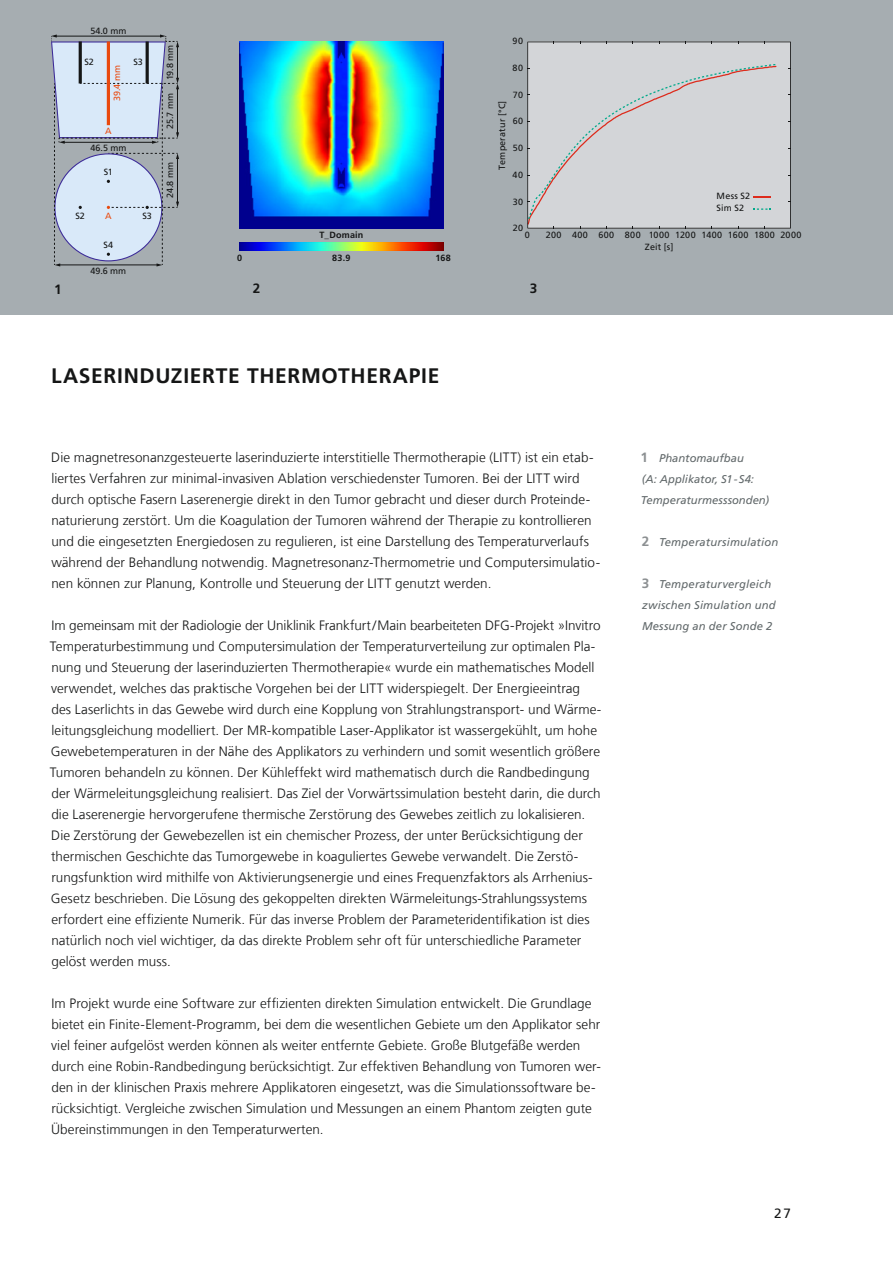
<style>
.page{position:relative;width:893px;height:1263px;background:#fff}
.page>*{position:absolute;margin:0;border:0;box-sizing:border-box;transform-origin:0 0}
.t1{font:700 21px "Frutiger LT Com";letter-spacing:.035em;color:#151616}
.t2{font:300 13.5px/21px "Frutiger LT Com";letter-spacing:.005em;color:#151616}
.t3{font:700 13.5px "Frutiger LT Com";color:#151616}
.t4{font:13.5px "Frutiger LT Com";color:#151616}
.t5{font:italic 11.25px/21px "Frutiger LT Com";letter-spacing:.01em;color:#61686a}
.t6{font:9px/12.1px "Frutiger LT Com";letter-spacing:.02em;color:#151616}
.t7{font:9px/11.4px "Frutiger LT Com";letter-spacing:.045em;color:#151616}
.t8{font:700 9px "Frutiger LT Com";letter-spacing:.025em;color:#151616}
.t9{font:9px "Frutiger LT Com";color:#e9490e}
.s1{font-weight:700;font-style:normal;font-size:13.5px;color:#8c9092}
</style>
<div class="page">
<div style="left:0;top:0;width:893px;height:315px;background:#a6adb1"></div>
<svg style="left:527px;top:41px;width:264px;height:188px;background:#cacbcd"></svg>
<svg style="left:51px;top:35px;width:128px;height:231px"></svg>
<hr style="left:107px;top:41px;width:3px;height:84px;background:#e9490e">
<img style="left:240px;top:42px;width:203px;height:187px">
<img style="left:240px;top:242px;width:203px;height:9px">
<p class="t6" style="left:90px;top:25px;width:38px">54.0 mm</p>
<p class="t6" style="left:84px;top:56px;width:11px">S2</p>
<p class="t6" style="left:133px;top:56px;width:11px">S3</p>
<p class="t9" style="left:112px;top:101px;width:37px;rotate:-90deg">39.4 mm</p>
<p class="t9" style="left:105px;top:126px;width:8px">A</p>
<p class="t6" style="left:90px;top:142px;width:38px">46.5 mm</p>
<p class="t6" style="left:104px;top:166px;width:10px">S1</p>
<p class="t6" style="left:75px;top:209px;width:11px">S2</p>
<p class="t6" style="left:142px;top:209px;width:11px">S3</p>
<p class="t9" style="left:105px;top:210px;width:8px">A</p>
<p class="t6" style="left:104px;top:239px;width:11px">S4</p>
<p class="t6" style="left:91px;top:265px;width:37px">49.6 mm</p>
<p class="t6" style="left:164px;top:80px;width:37px;rotate:-90deg">19.8 mm</p>
<p class="t6" style="left:164px;top:129px;width:37px;rotate:-90deg">25.7 mm</p>
<p class="t6" style="left:164px;top:198px;width:37px;rotate:-90deg">24.8 mm</p>
<p class="t8" style="left:320px;top:230px;width:45px">T_DOMAIN</p>
<p class="t8" style="left:237px;top:253px;width:7px">0</p>
<p class="t8" style="left:332px;top:253px;width:20px">83.9</p>
<p class="t8" style="left:435px;top:253px;width:17px">168</p>
<p class="t3" style="left:54px;top:281px;width:9px">1</p>
<p class="t3" style="left:253px;top:281px;width:9px">2</p>
<h1 class="t1" style="left:51px;top:364px;width:390px">LASERINDUZIERTE THERMOTHERAPIE</h1>
<p class="t6" style="left:513px;top:35px;width:12px">90</p>
<p class="t6" style="left:513px;top:62px;width:12px">80</p>
<p class="t6" style="left:513px;top:88px;width:12px">70</p>
<p class="t6" style="left:496px;top:170px;width:70px;rotate:-90deg">Temperatur [°C]</p>
<p class="t6" style="left:513px;top:115px;width:12px">60</p>
<p class="t6" style="left:513px;top:142px;width:12px">50</p>
<p class="t6" style="left:513px;top:169px;width:12px">40</p>
<p class="t6" style="left:513px;top:195px;width:12px">30</p>
<p class="t6" style="left:717px;top:190px;width:35px">Mess S2<br>Sim S2</p>
<p class="t6" style="left:513px;top:222px;width:12px">20</p>
<p class="t6" style="left:525px;top:229px;width:7px">0</p>
<p class="t7" style="left:645px;top:230px;width:158px;text-indent:-99px">200 400 600 800 1000 1200 1400 1600 1800 2000<br>Zeit [s]</p>
<p class="t3" style="left:530px;top:281px;width:9px">3</p>
<p class="t2" style="left:51px;top:447px;width:550px">Die magnetresonanzgesteuerte laserinduzierte interstitielle Thermotherapie (LITT) ist ein etab&shy;liertes Verfahren zur minimal-invasiven Ablation verschiedenster Tumoren. Bei der LITT wird durch optische Fasern Laserenergie direkt in den Tumor gebracht und dieser durch Proteinde&shy;naturierung zerstört. Um die Koagulation der Tumoren während der Therapie zu kontrollieren und die eingesetzten Energiedosen zu regulieren, ist eine Darstellung des Temperaturverlaufs während der Behandlung notwendig. Magnetresonanz-Thermometrie und Computersimulatio&shy;nen können zur Planung, Kontrolle und Steuerung der LITT genutzt werden.</p>
<p class="t2" style="left:50px;top:615px;width:553px">Im gemeinsam mit der Radiologie der Uniklinik Frankfurt/Main bearbeiteten DFG-Projekt »Invitro Temperaturbestimmung und Computersimulation der Temperaturverteilung zur optimalen Pla&shy;nung und Steuerung der laserinduzierten Thermotherapie« wurde ein mathematisches Modell verwendet, welches das praktische Vorgehen bei der LITT widerspiegelt. Der Energieeintrag des Laserlichts in das Gewebe wird durch eine Kopplung von Strahlungstransport- und Wärme&shy;leitungsgleichung modelliert. Der MR-kompatible Laser-Applikator ist wassergekühlt, um hohe Gewebetemperaturen in der Nähe des Applikators zu verhindern und somit wesentlich größere Tumoren behandeln zu können. Der Kühleffekt wird mathematisch durch die Randbedingung der Wärmeleitungsgleichung realisiert. Das Ziel der Vorwärtssimulation besteht darin, die durch die Laserenergie hervorgerufene thermische Zerstörung des Gewebes zeitlich zu lokalisieren.<br>Die Zerstörung der Gewebezellen ist ein chemischer Prozess, der unter Berücksichtigung der thermischen Geschichte das Tumorgewebe in koaguliertes Gewebe verwandelt. Die Zerstö&shy;rungsfunktion wird mithilfe von Aktivierungsenergie und eines Frequenzfaktors als Arrhenius-Gesetz beschrieben. Die Lösung des gekoppelten direkten Wärmeleitungs-Strahlungssystems erfordert eine effiziente Numerik. Für das inverse Problem der Parameteridentifikation ist dies natürlich noch viel wichtiger, da das direkte Problem sehr oft für unterschiedliche Parameter gelöst werden muss.</p>
<p class="t2" style="left:51px;top:993px;width:551px">Im Projekt wurde eine Software zur effizienten direkten Simulation entwickelt. Die Grundlage bietet ein Finite-Element-Programm, bei dem die wesentlichen Gebiete um den Applikator sehr viel feiner aufgelöst werden können als weiter entfernte Gebiete. Große Blutgefäße werden durch eine Robin-Randbedingung berücksichtigt. Zur effektiven Behandlung von Tumoren wer&shy;den in der klinischen Praxis mehrere Applikatoren eingesetzt, was die Simulationssoftware be&shy;rücksichtigt. Vergleiche zwischen Simulation und Messungen an einem Phantom zeigten gute Übereinstimmungen in den Temperaturwerten.</p>
<p class="t5" style="left:640px;top:447px;width:130px"><span class="s1">1</span> Phantomaufbau<br>(A: Applikator, S1 - S4:<br>Temperaturmesssonden)</p>
<p class="t5" style="left:642px;top:531px;width:138px"><span class="s1">2</span> Temperatursimulation</p>
<p class="t5" style="left:642px;top:573px;width:135px"><span class="s1">3</span> Temperaturvergleich zwischen Simulation und<br>Messung an der Sonde 2</p>
<p class="t4" style="left:774px;top:1205px;width:18px">27</p>
</div>
